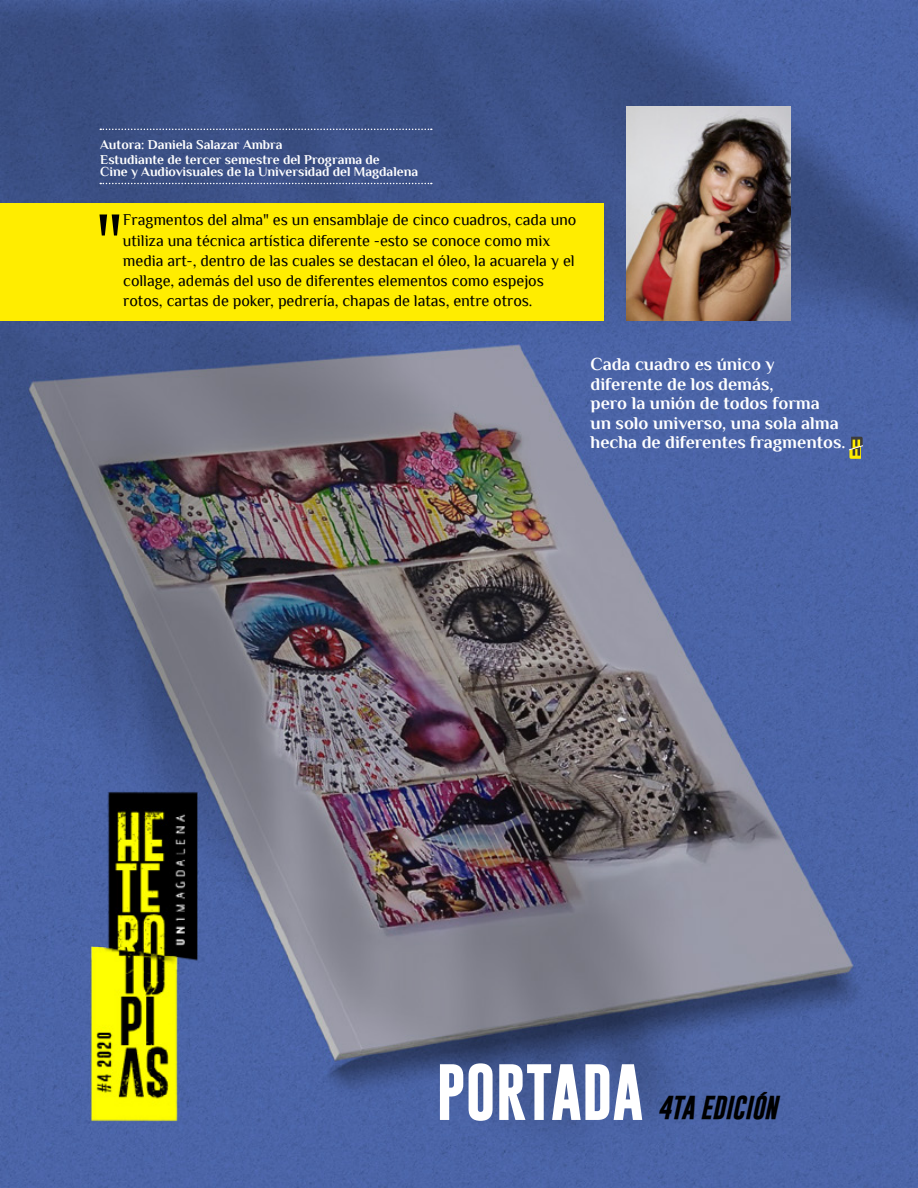
<style>
.page{position:relative;width:918px;height:1188px;background:#fff}
.page>*{position:absolute;margin:0;border:0;box-sizing:border-box;transform-origin:0 0}
.t1{font:77.85px "Philosopher";color:#000}
.t2{font:700 57px "Gobold";color:#fff}
.t3{font:italic 700 24px "Gobold";color:#000}
.t4{font:700 18px/19.4px "Philosopher";color:#fff}
.t5{font:16.5px/20.2px "Philosopher";letter-spacing:-.005em;color:#000}
.t6{font:700 13.5px/15px "Philosopher";color:#fff}
</style>
<div class="page">
<img style="left:0;top:0;width:918px;height:1188px">
<img style="left:626px;top:106px;width:164px;height:214px">
<div style="left:0;top:203px;width:604px;height:117px;background:#ffed00"></div>
<svg style="left:100px;top:129px;width:332px;height:1px"></svg>
<svg style="left:100px;top:183px;width:332px;height:1px"></svg>
<img style="left:79px;top:782px;width:131px;height:349px">
<svg style="left:849px;top:437px;width:14px;height:22px"></svg>
<p class="t6" style="left:100px;top:137px;width:281px">Autora: Daniela Salazar Ambra<br>Estudiante de tercer semestre del Programa de</p>
<p class="t6" style="left:100px;top:164px;width:319px">Cine y Audiovisuales de la Universidad del Magdalena</p>
<h1 class="t1" style="left:95px;top:199px;width:29px">"</h1>
<p class="t5" style="left:123px;top:210px;width:455px">Fragmentos del alma" es un ensamblaje de cinco cuadros, cada uno utiliza una técnica artística diferente -esto se conoce como mix media art-, dentro de las cuales se destacan el óleo, la acuarela y el collage, además del uso de diferentes elementos como espejos rotos, cartas de poker, pedrería, chapas de latas, entre otros.</p>
<p class="t4" style="left:591px;top:355px;width:256px">Cada cuadro es único y diferente de los demás,<br>pero la unión de todos forma<br>un solo universo, una sola alma hecha de diferentes fragmentos.</p>
<h2 class="t2" style="left:436px;top:1055px;width:209px">PORTADA</h2>
<h3 class="t3" style="left:657px;top:1092px;width:121px">4TA EDICIÓN</h3>
</div>
